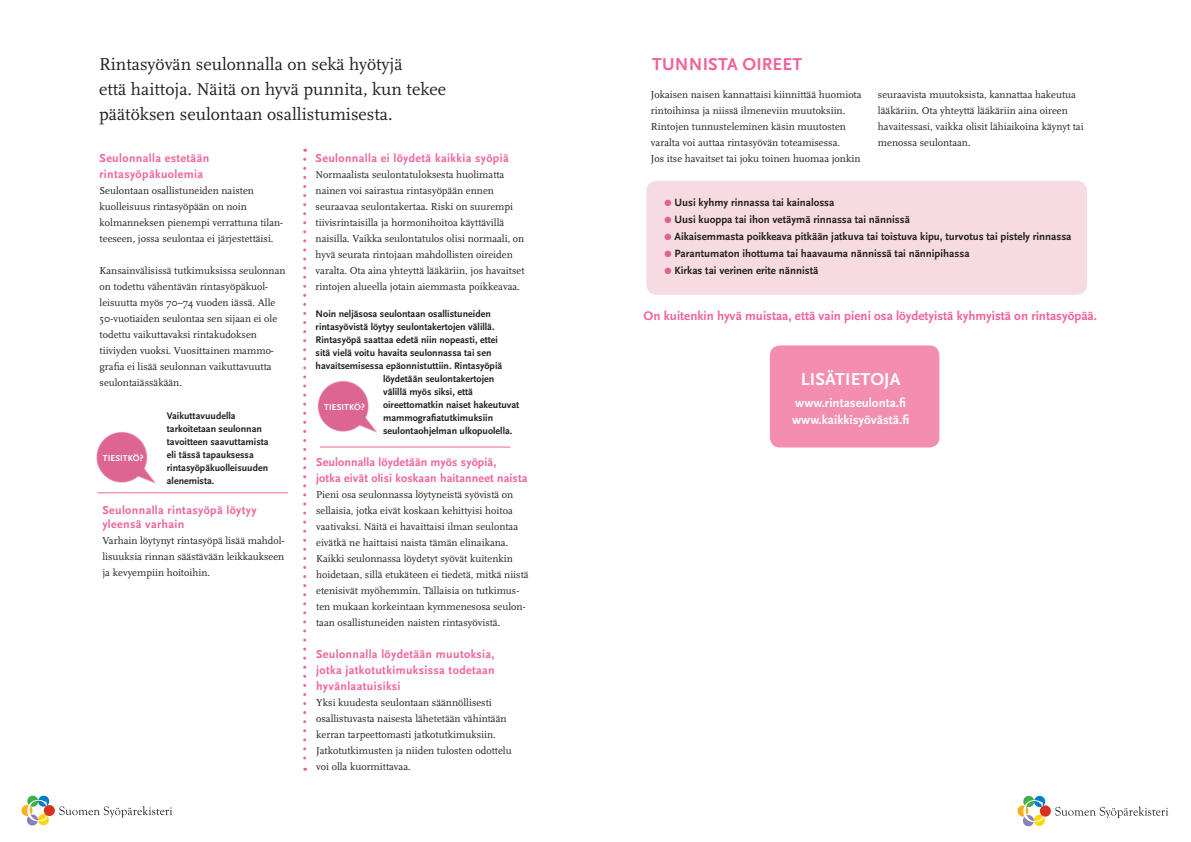
<style>
.page{position:relative;width:1191px;height:842px;background:#fff}
.page>*{position:absolute;margin:0;border:0;box-sizing:border-box;transform-origin:0 0}
.t1{font:18px/25px "Scala OT";color:#231f20}
.t2{font:700 18px "Scala Sans OT";letter-spacing:.01em;color:#f0639b}
.t3{font:700 18px "Scala Sans OT";letter-spacing:.01em;color:#fff}
.tiesitkö{font:700 13px "Scala Sans OT";color:#f0639b}
.tiesitkö-2{font:700 13px "Scala Sans OT";color:#fff}
.t4{font:700 12px/16px "Scala Sans OT";letter-spacing:.03em;color:#f0639b}
.t5{font:700 12px/16px "Scala Sans OT";letter-spacing:.01em;color:#f0639b}
.tiesitkö-3{font:700 11px "Scala Sans OT";color:#231f20}
.leipis{font:10.5px/16px "Scala OT";color:#231f20}
.tiesitkö-4{font:700 10px/13px "Scala Sans OT";color:#231f20}
.tiesitkö-5{font:700 8.9px "Scala Sans OT";letter-spacing:.01em;color:#fff}
.s1{color:#dd6491}
</style>
<div class="page">
<img style="left:21px;top:795px;width:152px;height:31px">
<img style="left:1017px;top:795px;width:152px;height:32px">
<svg style="left:303px;top:159px;width:3px;height:612px"></svg>
<img style="left:96px;top:431px;width:77px;height:62px">
<hr style="left:97px;top:493px;width:191px;height:1px;background:#f0639b">
<hr style="left:320px;top:447px;width:190px;height:1px;background:#f0639b">
<img style="left:305px;top:367px;width:89px;height:87px">
<div style="left:646px;top:181px;width:441px;height:114px;background:#f6dbe2;border-radius:11px"></div>
<div style="left:770px;top:345px;width:169px;height:102px;background:#f38eb1;border-radius:10px"></div>
<p class="t1" style="left:99px;top:52px;width:348px">Rintasyövän seulonnalla on sekä hyötyjä<br>että haittoja. Näitä on hyvä punnita, kun tekee päätöksen seulontaan osallistumisesta.</p>
<p class="t4" style="left:100px;top:150px;width:111px">Seulonnalla estetään rintasyöpäkuolemia</p>
<p class="leipis" style="left:100px;top:183px;width:185px">Seulontaan osallistuneiden naisten kuolleisuus rintasyöpään on noin kolmanneksen pienempi verrattuna tilan&shy;teeseen, jossa seulontaa ei järjestettäisi.</p>
<p class="leipis" style="left:100px;top:263px;width:187px">Kansainvälisissä tutkimuksissa seulonnan on todettu vähentävän rintasyöpäkuol&shy;leisuutta myös 70–74 vuoden iässä. Alle 50-vuotiaiden seulontaa sen sijaan ei ole todettu vaikuttavaksi rintakudoksen tiiviyden vuoksi. Vuosittainen mammo&shy;grafia ei lisää seulonnan vaikuttavuutta seulontaiässäkään.</p>
<p class="t4" style="left:316px;top:150px;width:195px">Seulonnalla ei löydetä kaikkia syöpiä</p>
<p class="leipis" style="left:316px;top:167px;width:210px">Normaalista seulontatuloksesta huolimatta nainen voi sairastua rintasyöpään ennen seuraavaa seulontakertaa. Riski on suurempi tiivisrintaisilla ja hormonihoitoa käyttävillä naisilla. Vaikka seulontatulos olisi normaali, on hyvä seurata rintojaan mahdollisten oireiden varalta. Ota aina yhteyttä lääkäriin, jos havaitset rintojen alueella jotain aiemmasta poikkeavaa.</p>
<p class="tiesitkö-4" style="left:316px;top:308px;width:177px">Noin neljäsosa seulontaan osallistuneiden</p>
<p class="tiesitkö-4" style="left:316px;top:321px;width:180px">rintasyövistä löytyy seulontakertojen välillä.</p>
<p class="tiesitkö-4" style="left:316px;top:334px;width:184px">Rintasyöpä saattaa edetä niin nopeasti, ettei</p>
<p class="tiesitkö-4" style="left:316px;top:347px;width:177px">sitä vielä voitu havaita seulonnassa tai sen</p>
<p class="tiesitkö-4" style="left:316px;top:360px;width:188px">havaitsemisessa epäonnistuttiin. Rintasyöpiä</p>
<p class="tiesitkö-4" style="left:383px;top:373px;width:113px">löydetään seulontakertojen</p>
<p class="tiesitkö-4" style="left:383px;top:386px;width:92px">välillä myös siksi, että</p>
<p class="tiesitkö-4" style="left:383px;top:399px;width:138px">oireettomatkin naiset hakeutuvat</p>
<p class="tiesitkö-4" style="left:383px;top:412px;width:112px">mammografiatutkimuksiin</p>
<p class="tiesitkö-4" style="left:383px;top:425px;width:131px">seulontaohjelman ulkopuolella.</p>
<p class="tiesitkö-5" style="left:324px;top:402px;width:42px">TIESITKÖ?</p>
<p class="tiesitkö-4" style="left:167px;top:409px;width:103px">Vaikuttavuudella tarkoitetaan seulonnan tavoitteen saavuttamista eli tässä tapauksessa rintasyöpäkuolleisuuden alenemista.</p>
<p class="tiesitkö-5" style="left:103px;top:453px;width:42px">TIESITKÖ?</p>
<p class="t5" style="left:316px;top:454px;width:213px">Seulonnalla löydetään myös syöpiä,<br>jotka eivät olisi koskaan haitanneet naista</p>
<p class="leipis" style="left:316px;top:487px;width:214px">Pieni osa seulonnassa löytyneistä syövistä on sellaisia, jotka eivät koskaan kehittyisi hoitoa vaativaksi. Näitä ei havaittaisi ilman seulontaa eivätkä ne haittaisi naista tämän elinaikana.<br>Kaikki seulonnassa löydetyt syövät kuitenkin hoidetaan, sillä etukäteen ei tiedetä, mitkä niistä etenisivät myöhemmin. Tällaisia on tutkimus&shy;ten mukaan korkeintaan kymmenesosa seulon&shy;taan osallistuneiden naisten rintasyövistä.</p>
<p class="t4" style="left:316px;top:646px;width:180px;text-align:justify">Seulonnalla löydetään muutoksia, jotka jatkotutkimuksissa todetaan hyvänlaatuisiksi</p>
<p class="leipis" style="left:316px;top:695px;width:197px">Yksi kuudesta seulontaan säännöllisesti osallistuvasta naisesta lähetetään vähintään kerran tarpeettomasti jatkotutkimuksiin.<br>Jatkotutkimusten ja niiden tulosten odottelu voi olla kuormittavaa.</p>
<p class="t4" style="left:102px;top:504px;width:156px;line-height:14px">Seulonnalla rintasyöpä löytyy yleensä varhain</p>
<p class="leipis" style="left:102px;top:533px;width:184px;text-align:justify">Varhain löytynyt rintasyöpä lisää mahdol&shy;lisuuksia rinnan säästävään leikkaukseen ja kevyempiin hoitoihin.</p>
<p class="t2" style="left:652px;top:54px;width:151px">TUNNISTA OIREET</p>
<p class="leipis" style="left:651px;top:87px;width:212px">Jokaisen naisen kannattaisi kiinnittää huomiota rintoihinsa ja niissä ilmeneviin muutoksiin.<br>Rintojen tunnusteleminen käsin muutosten varalta voi auttaa rintasyövän toteamisessa.</p>
<p class="leipis" style="left:651px;top:151px;width:211px">Jos itse havaitset tai joku toinen huomaa jonkin</p>
<p class="leipis" style="left:878px;top:87px;width:207px">seuraavista muutoksista, kannattaa hakeutua lääkäriin. Ota yhteyttä lääkäriin aina oireen havaitessasi, vaikka olisit lähiaikoina käynyt tai menossa seulontaan.</p>
<p class="tiesitkö-3" style="left:664px;top:196px;width:171px"><span class="s1">●</span> Uusi kyhmy rinnassa tai kainalossa</p>
<p class="tiesitkö-3" style="left:664px;top:213px;width:247px"><span class="s1">●</span> Uusi kuoppa tai ihon vetäymä rinnassa tai nännissä</p>
<p class="tiesitkö-3" style="left:664px;top:230px;width:409px"><span class="s1">●</span> Aikaisemmasta poikkeava pitkään jatkuva tai toistuva kipu, turvotus tai pistely rinnassa</p>
<p class="tiesitkö-3" style="left:664px;top:247px;width:307px"><span class="s1">●</span> Parantumaton ihottuma tai haavauma nännissä tai nännipihassa</p>
<p class="tiesitkö-3" style="left:664px;top:264px;width:155px"><span class="s1">●</span> Kirkas tai verinen erite nännistä</p>
<p class="tiesitkö" style="left:643px;top:308px;width:455px">On kuitenkin hyvä muistaa, että vain pieni osa löydetyistä kyhmyistä on rintasyöpää.</p>
<p class="t3" style="left:801px;top:369px;width:101px">LISÄTIETOJA</p>
<p class="tiesitkö-2" style="left:795px;top:395px;width:112px">www.rintaseulonta.fi</p>
<p class="tiesitkö-2" style="left:792px;top:412px;width:119px">www.kaikkisyövästä.fi</p>
</div>
